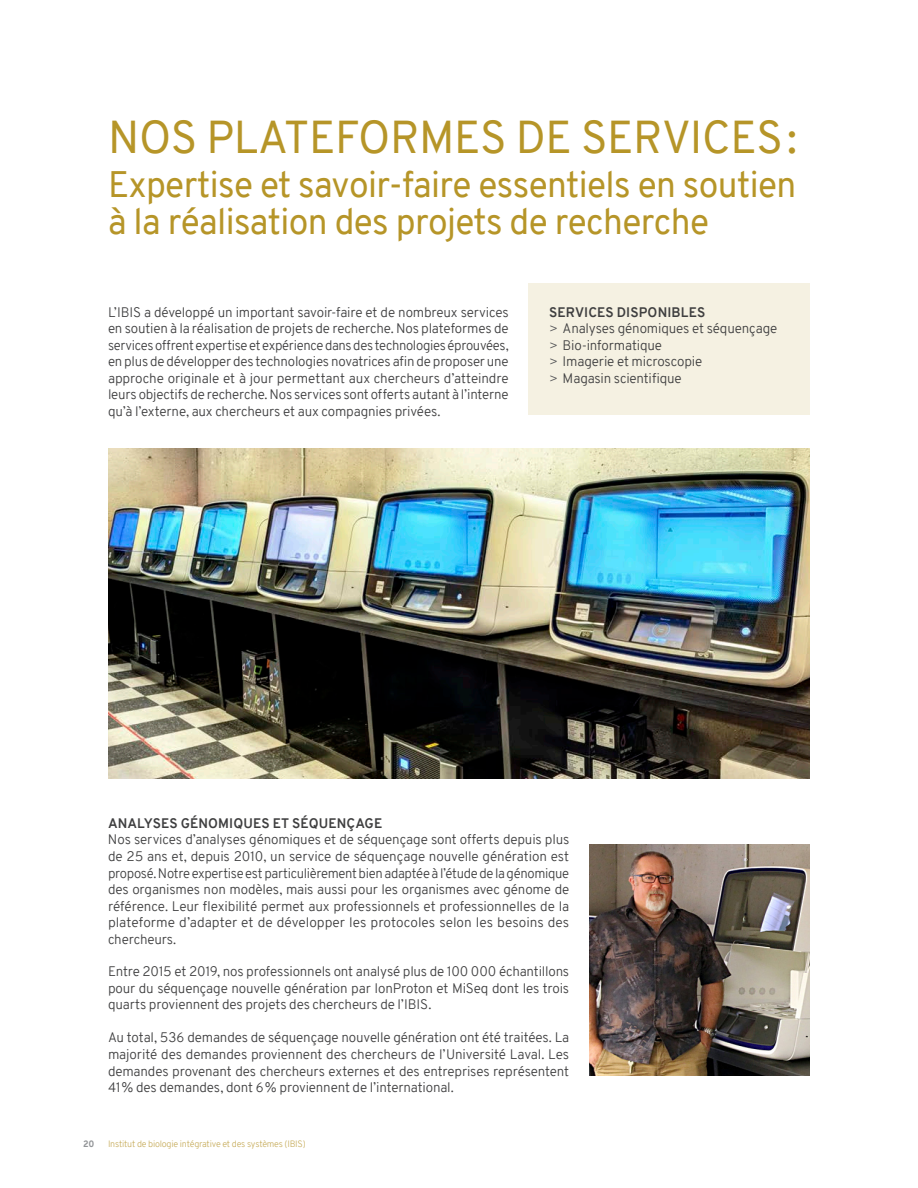
<style>
.page{position:relative;width:918px;height:1188px;background:#fff}
.page>*{position:absolute;margin:0;border:0;box-sizing:border-box;transform-origin:0 0}
.titre{font:45px "Overpass";letter-spacing:-.01em;color:#b69528}
.titre-2{font:36px/37.5px "Overpass";letter-spacing:-.02em;color:#b69528}
.texte_courant{font:300 13.5px/16.5px "Overpass";letter-spacing:-.01em;color:#3e3e3f;text-align:justify}
.sous-titre_caps_9pt{font:700 13.5px "Overpass";letter-spacing:.01em;color:#3e3e3f}
.t1{font:300 9px "Overpass";letter-spacing:-.025em;color:#c9af61}
.t2{font:800 9px "Overpass";color:#939598}
.s1{color:#57585a}
</style>
<div class="page">
<div style="left:529px;top:284px;width:281px;height:132px;background:#f5f1e2"></div>
<img style="left:108px;top:448px;width:702px;height:330px">
<img style="left:590px;top:844px;width:220px;height:232px">
<p class="titre" style="left:108px;top:106px;width:690px">NOS PLATEFORMES DE SERVICES:</p>
<p class="titre-2" style="left:108px;top:165px;width:690px">Expertise et savoir-faire essentiels en soutien à la réalisation des projets de recherche</p>
<p class="texte_courant" style="left:108px;top:304px;width:402px">L’IBIS a développé un important savoir-faire et de nombreux services en soutien à la réalisation de projets de recherche. Nos plateformes de services offrent expertise et expérience dans des technologies éprouvées, en plus de développer des technologies novatrices afin de proposer une approche originale et à jour permettant aux chercheurs d’atteindre leurs objectifs de recherche. Nos services sont offerts autant à l’interne qu’à l’externe, aux chercheurs et aux compagnies privées.</p>
<p class="sous-titre_caps_9pt" style="left:549px;top:302px;width:158px">SERVICES DISPONIBLES</p>
<p class="texte_courant" style="left:549px;top:320px;width:230px"><span class="s1">&gt;</span> Analyses génomiques et séquençage</p>
<p class="texte_courant" style="left:549px;top:337px;width:114px"><span class="s1">&gt;</span> Bio-informatique</p>
<p class="texte_courant" style="left:549px;top:353px;width:155px"><span class="s1">&gt;</span> Imagerie et microscopie</p>
<p class="texte_courant" style="left:549px;top:370px;width:134px"><span class="s1">&gt;</span> Magasin scientifique</p>
<p class="sous-titre_caps_9pt" style="left:108px;top:814px;width:276px">ANALYSES GÉNOMIQUES ET SÉQUENÇAGE</p>
<p class="texte_courant" style="left:108px;top:832px;width:463px">Nos services d’analyses génomiques et de séquençage sont offerts depuis plus de 25 ans et, depuis 2010, un service de séquençage nouvelle génération est proposé. Notre expertise est particulièrement bien adaptée à l’étude de la génomique des organismes non modèles, mais aussi pour les organismes avec génome de référence. Leur flexibilité permet aux professionnels et professionnelles de la plateforme d’adapter et de développer les protocoles selon les besoins des chercheurs.</p>
<p class="texte_courant" style="left:108px;top:964px;width:463px">Entre 2015 et 2019, nos professionnels ont analysé plus de 100 000 échantillons pour du séquençage nouvelle génération par IonProton et MiSeq dont les trois quarts proviennent des projets des chercheurs de l’IBIS.</p>
<p class="texte_courant" style="left:108px;top:1030px;width:463px">Au total, 536 demandes de séquençage nouvelle génération ont été traitées. La majorité des demandes proviennent des chercheurs de l’Université Laval. Les demandes provenant des chercheurs externes et des entreprises représentent 41% des demandes, dont 6% proviennent de l’international.</p>
<p class="t2" style="left:83px;top:1138px;width:13px">20</p>
<p class="t1" style="left:108px;top:1138px;width:199px">Institut de biologie intégrative et des systèmes (IBIS)</p>
</div>
